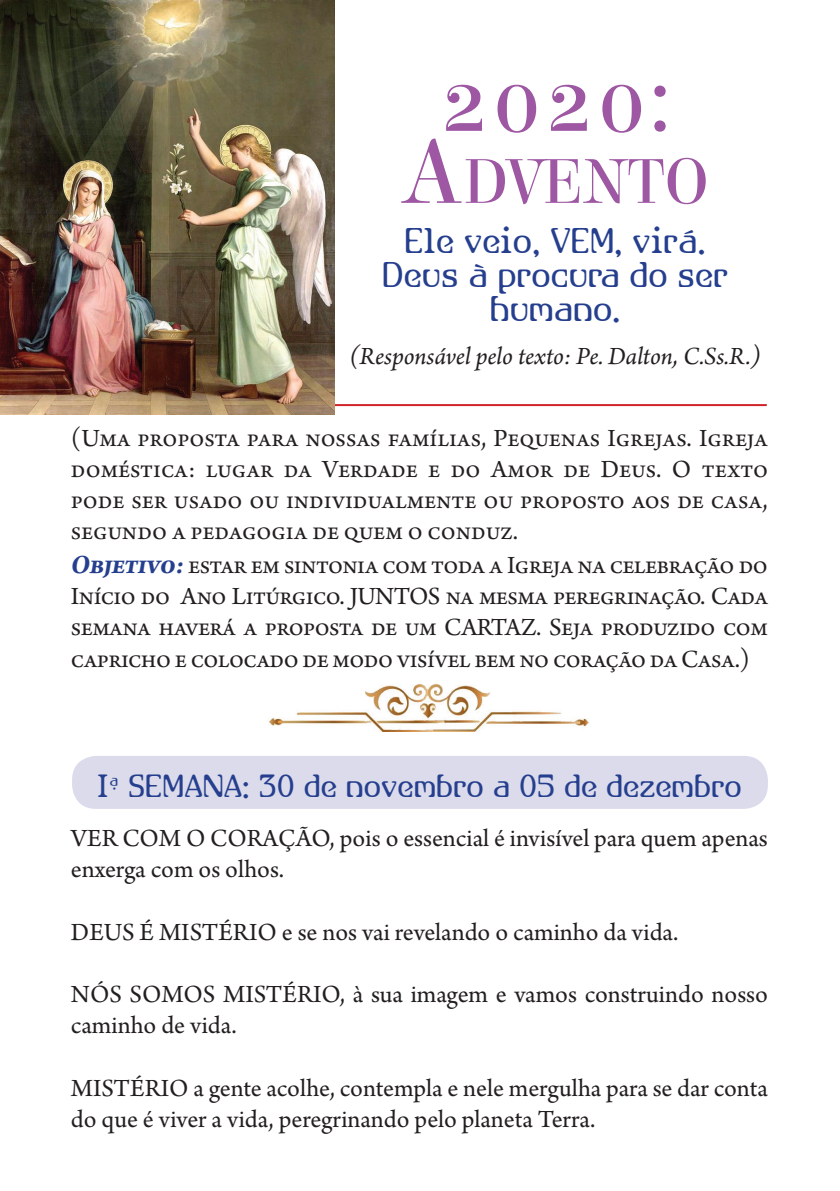
<style>
.page{position:relative;width:840px;height:1191px;background:#fff}
.page>*{position:absolute;margin:0;border:0;box-sizing:border-box;transform-origin:0 0}
.t1{font:96px "Elsie";color:#9d57a3}
.t2{font:67.2px "Elsie";color:#9d57a3}
.t3{font:40px/34px "All Hooked Up";color:#253f8e;text-align:center}
.t4{font:36px "All Hooked Up";color:#253f8e}
.t5{font:26px/31.2px "Arno Pro";letter-spacing:-.005em;color:#231f20}
.t6{font:italic 26px "Arno Pro";letter-spacing:-.005em;color:#231f20}
.s1{font-size:96px}
.s2{font-weight:700;font-style:italic;font-size:28px;color:#253f8e}
</style>
<div class="page">
<div style="left:72px;top:756px;width:695px;height:53px;background:#dbdbeb;border-radius:24px"></div>
<hr style="left:72px;top:404px;width:694px;height:2px;background:#d1232a">
<img style="left:0;top:1px;width:335px;height:413px">
<img style="left:269px;top:683px;width:320px;height:49px">
<h1 class="t1" style="left:439px;top:47px;width:233px">2020:</h1>
<h2 class="t2" style="left:401px;top:144px;width:309px"><span class="s1">A</span>DVENTO</h2>
<h3 class="t3" style="left:382px;top:224px;width:347px">Ele veio, VEM, virá.<br>Deus à procura do ser humano.</h3>
<p class="t6" style="left:349px;top:341px;width:412px">(Responsável pelo texto: Pe. Dalton, C.Ss.R.)</p>
<p class="t5" style="left:71px;top:424px;width:698px;text-align:justify">(Uma proposta para nossas famílias, Pequenas Igrejas. Igreja doméstica: lugar da Verdade e do Amor de Deus. O texto pode ser usado ou individualmente ou proposto aos de casa, segundo a pedagogia de quem o conduz.</p>
<p class="t5" style="left:71px;top:551px;width:698px;text-align:justify"><span class="s2">Objetivo:</span> estar em sintonia com toda a Igreja na celebração do Início do Ano Litúrgico. JUNTOS na mesma peregrinação. Cada semana haverá a proposta de um CARTAZ. Seja produzido com capricho e colocado de modo visível bem no coração da Casa.)</p>
<h3 class="t4" style="left:97px;top:769px;width:646px">Iª SEMANA: 30 de novembro a 05 de dezembro</h3>
<p class="t5" style="left:71px;top:824px;width:698px">VER COM O CORAÇÃO, pois o essencial é invisível para quem apenas enxerga com os olhos.</p>
<p class="t5" style="left:71px;top:917px;width:608px">DEUS É MISTÉRIO e se nos vai revelando o caminho da vida.</p>
<p class="t5" style="left:71px;top:980px;width:698px">NÓS SOMOS MISTÉRIO, à sua imagem e vamos construindo nosso caminho de vida.</p>
<p class="t5" style="left:71px;top:1073px;width:698px">MISTÉRIO a gente acolhe, contempla e nele mergulha para se dar conta do que é viver a vida, peregrinando pelo planeta Terra.</p>
</div>
